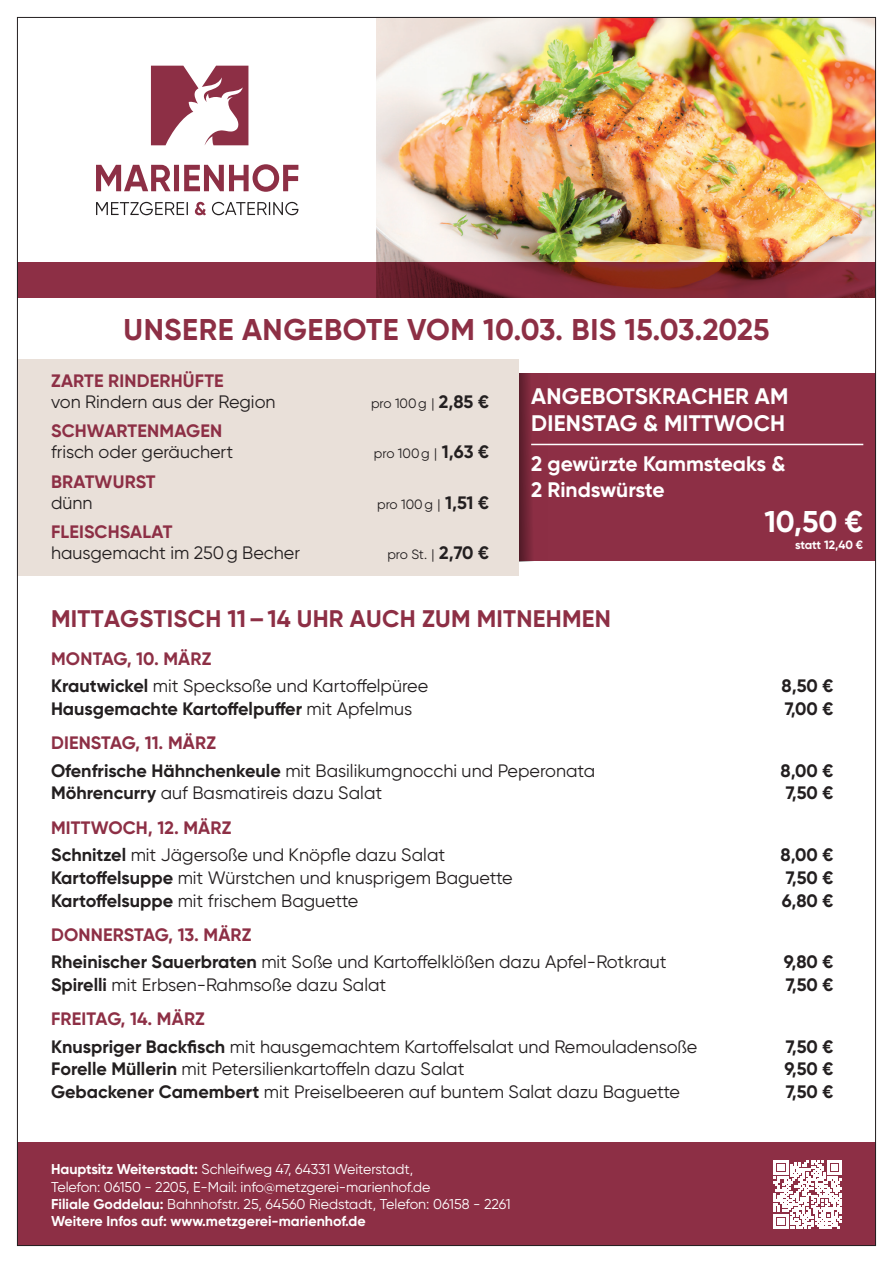
<style>
.page{position:relative;width:893px;height:1263px;background:#fff}
.page>*{position:absolute;margin:0;border:0;box-sizing:border-box;transform-origin:0 0}
.t1{font:700 30px "Gilroy";letter-spacing:.015em;color:#8d2f45}
.Preiskracher_Preis{font:700 30px "Gilroy";color:#fff}
.t2{font:700 24px "Gilroy";letter-spacing:.01em;color:#8d2f45}
.t3{font:700 22.5px/27px "Gilroy";letter-spacing:.01em;color:#fff}
.Preiskracher{font:700 21px/25.5px "Gilroy";color:#fff}
.Angebote_Body{font:18px/21px "Gilroy";color:#231f20}
.t4{font:700 18px "Gilroy";color:#231f20}
.Datum{font:700 18px "Gilroy";letter-spacing:.01em;color:#8d2f45}
.Angebote_Body-2{font:700 18px/21px "Gilroy";letter-spacing:.01em;color:#8d2f45}
.t5{font:14.25px/17.1px "Gilroy";letter-spacing:-.005em;color:#fff}
.t6{font:700 14.25px "Gilroy";color:#fff}
.Angebote_Body-3{font:13.5px "Gilroy";color:#231f20}
.Preiskracher_Preis-2{font:700 12px "Gilroy";letter-spacing:-.01em;color:#fff}
.s1{font-weight:700;color:#8d2f45}
.s2{font-weight:400;color:#231f20}
.s3{font-weight:700;font-size:18px}
.s4{font-weight:700}
.s5{font-weight:400}
</style>
<div class="page">
<img style="left:377px;top:19px;width:497px;height:243px">
<svg style="left:96px;top:164px;width:202px;height:28px"></svg>
<svg style="left:212px;top:202px;width:86px;height:13px"></svg>
<svg style="left:195px;top:202px;width:11px;height:13px"></svg>
<svg style="left:96px;top:202px;width:92px;height:13px"></svg>
<svg style="left:151px;top:66px;width:97px;height:79px"></svg>
<svg style="left:19px;top:262px;width:855px;height:36px;background:#812937"></svg>
<div style="left:17px;top:1143px;width:859px;height:103px;background:#8d2f45"></div>
<svg style="left:774px;top:1160px;width:68px;height:68px"></svg>
<div style="left:518px;top:446px;width:358px;height:115px;background:#8d2f45"></div>
<div style="left:518px;top:373px;width:358px;height:73px;background:#8d2f45"></div>
<hr style="left:531px;top:444px;width:332px;height:1px;background:#fff">
<svg style="left:518px;top:373px;width:30px;height:188px"></svg>
<div style="left:17px;top:360px;width:501px;height:216px;background:#e9e0d9"></div>
<p class="t1" style="left:124px;top:311px;width:647px">UNSERE ANGEBOTE VOM 10.03. BIS 15.03.2025</p>
<p class="Angebote_Body" style="left:51px;top:370px;width:226px"><span class="s1">ZARTE RINDERHÜFTE<br></span>von Rindern aus der Region</p>
<p class="Angebote_Body" style="left:51px;top:420px;width:184px"><span class="s1">SCHWARTENMAGEN </span>frisch oder geräuchert</p>
<p class="Angebote_Body-2" style="left:51px;top:471px;width:106px">BRATWURST <span class="s2">dünn</span></p>
<p class="Angebote_Body" style="left:51px;top:521px;width:251px"><span class="s1">FLEISCHSALAT<br></span>hausgemacht im 250g Becher</p>
<p class="Angebote_Body-3" style="left:371px;top:395px;width:119px">pro 100g | <span class="s3">2,85 €</span></p>
<p class="Angebote_Body-3" style="left:374px;top:445px;width:117px">pro 100g | <span class="s3">1,63 €</span></p>
<p class="Angebote_Body-3" style="left:377px;top:496px;width:113px">pro 100g | <span class="s3">1,51 €</span></p>
<p class="Angebote_Body-3" style="left:387px;top:546px;width:103px">pro St. | <span class="s3">2,70 €</span></p>
<p class="t3" style="left:531px;top:382px;width:259px">ANGEBOTSKRACHER AM<br>DIENSTAG &amp; MITTWOCH</p>
<p class="Preiskracher" style="left:531px;top:451px;width:256px">2 gewürzte Kammsteaks &amp;<br>2 Rindswürste</p>
<p class="Preiskracher_Preis" style="left:764px;top:503px;width:100px">10,50 €</p>
<p class="Preiskracher_Preis-2" style="left:795px;top:537px;width:70px">statt 12,40 €</p>
<p class="t2" style="left:51px;top:604px;width:561px">MITTAGSTISCH 11–14 UHR AUCH ZUM MITNEHMEN</p>
<p class="Datum" style="left:51px;top:647px;width:162px">MONTAG, 10. MÄRZ</p>
<p class="Angebote_Body" style="left:51px;top:675px;width:379px"><span class="s4">Krautwickel</span> mit Specksoße und Kartoffelpüree</p>
<p class="t4" style="left:782px;top:675px;width:53px">8,50 €</p>
<p class="t4" style="left:51px;top:697px;width:363px">Hausgemachte Kartoffelpuffer <span class="s5">mit Apfelmus</span></p>
<p class="t4" style="left:785px;top:697px;width:50px">7,00 €</p>
<p class="Datum" style="left:51px;top:732px;width:166px">DIENSTAG, 11. MÄRZ</p>
<p class="Angebote_Body" style="left:51px;top:759px;width:546px"><span class="s4">Ofenfrische Hähnchenkeule</span> mit Basilikumgnocchi und Peperonata</p>
<p class="t4" style="left:781px;top:759px;width:54px">8,00 €</p>
<p class="Angebote_Body" style="left:51px;top:782px;width:333px"><span class="s4">Möhrencurry</span> auf Basmatireis dazu Salat</p>
<p class="t4" style="left:786px;top:782px;width:49px">7,50 €</p>
<p class="Datum" style="left:51px;top:816px;width:182px">MITTWOCH, 12. MÄRZ</p>
<p class="Angebote_Body" style="left:51px;top:844px;width:396px"><span class="s4">Schnitzel</span> mit Jägersoße und Knöpfle dazu Salat</p>
<p class="t4" style="left:781px;top:843px;width:54px">8,00 €</p>
<p class="Angebote_Body" style="left:51px;top:867px;width:463px"><span class="s4">Kartoffelsuppe</span> mit Würstchen und knusprigem Baguette</p>
<p class="t4" style="left:786px;top:866px;width:49px">7,50 €</p>
<p class="Angebote_Body" style="left:51px;top:890px;width:309px"><span class="s4">Kartoffelsuppe</span> mit frischem Baguette</p>
<p class="t4" style="left:782px;top:889px;width:53px">6,80 €</p>
<p class="Datum" style="left:51px;top:923px;width:202px">DONNERSTAG, 13. MÄRZ</p>
<p class="Angebote_Body" style="left:51px;top:951px;width:617px"><span class="s4">Rheinischer Sauerbraten</span> mit Soße und Kartoffelklößen dazu Apfel-Rotkraut</p>
<p class="t4" style="left:784px;top:950px;width:51px">9,80 €</p>
<p class="Angebote_Body" style="left:51px;top:974px;width:337px"><span class="s4">Spirelli</span> mit Erbsen-Rahmsoße dazu Salat</p>
<p class="t4" style="left:786px;top:973px;width:49px">7,50 €</p>
<p class="Datum" style="left:51px;top:1008px;width:155px">FREITAG, 14. MÄRZ</p>
<p class="Angebote_Body" style="left:51px;top:1035px;width:648px"><span class="s4">Knuspriger Backfisch</span> mit hausgemachtem Kartoffelsalat und Remouladensoße</p>
<p class="t4" style="left:786px;top:1035px;width:49px">7,50 €</p>
<p class="Angebote_Body" style="left:51px;top:1058px;width:415px"><span class="s4">Forelle Müllerin</span> mit Petersilienkartoffeln dazu Salat</p>
<p class="t4" style="left:784px;top:1058px;width:51px">9,50 €</p>
<p class="Angebote_Body" style="left:51px;top:1081px;width:631px"><span class="s4">Gebackener Camembert</span> mit Preiselbeeren auf buntem Salat dazu Baguette</p>
<p class="t4" style="left:786px;top:1081px;width:49px">7,50 €</p>
<p class="t5" style="left:51px;top:1161px;width:381px"><span class="s4">Hauptsitz Weiterstadt:</span> Schleifweg 47, 64331 Weiterstadt,<br>Telefon: 06150 - 2205, E-Mail: info@metzgerei-marienhof.de</p>
<p class="t5" style="left:51px;top:1195px;width:461px"><span class="s4">Filiale Goddelau:</span> Bahnhofstr. 25, 64560 Riedstadt, Telefon: 06158 - 2261</p>
<p class="t6" style="left:51px;top:1212px;width:316px">Weitere Infos auf: www.metzgerei-marienhof.de</p>
</div>
